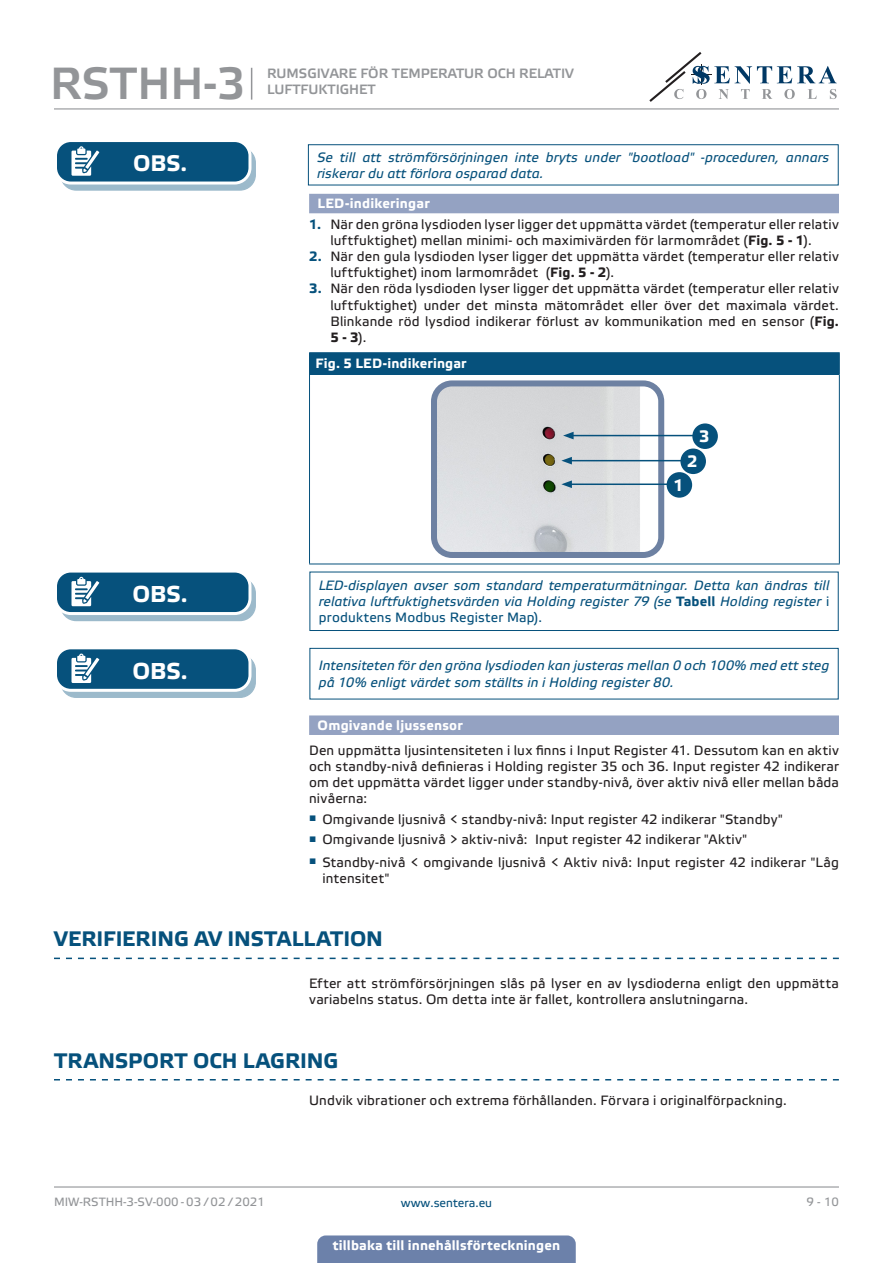
<style>
.page{position:relative;width:893px;height:1263px;background:#fff}
.page>*{position:absolute;margin:0;border:0;box-sizing:border-box;transform-origin:0 0}
.t1{font:45px "Etelka Medium Pro";color:#939598}
.t2{font:700 22.95px "Etelka Text Pro";letter-spacing:-.005em;color:#fff}
.t3{font:700 22.5px "Etelka Text Pro";color:#fff}
.t4{font:700 21px "Etelka Text Pro";color:#06517c}
.TABLE_TEXT_WHITE{font:700 16.5px "Etelka Text Pro";color:#fff}
.body{font:13.5px/16.2px "Etelka Text Pro";letter-spacing:.015em;color:#231f20}
.attention{font:italic 13.5px/16.2px "Etelka Text Pro";letter-spacing:.01em;color:#06517c}
.table_text{font:700 13.5px "Etelka Text Pro";letter-spacing:.01em;color:#fff}
.t5{font:13.5px/16.2px "Etelka Medium Pro";color:#939598}
.Number-roman{font:700 13.5px "Etelka Text Pro";letter-spacing:.015em;color:#fff}
.t6{font:12px "Etelka Text Pro";color:#939598}
.t7{font:12px "Etelka Text Pro";color:#06517c}
.s1{font-weight:700;color:#06517c}
.s2{font-weight:700}
.s3{font-weight:700;font-style:normal}
.s4{font-style:normal}
</style>
<div class="page">
<hr style="left:54px;top:108px;width:785px;height:1px;background:#939598">
<hr style="left:54px;top:1186px;width:785px;height:1px;background:#939598">
<svg style="left:649px;top:52px;width:188px;height:50px"></svg>
<div style="left:317px;top:1235px;width:259px;height:28px;background:#6c81aa"></div>
<div style="left:309px;top:194px;width:530px;height:19px;background:#94a2c2"></div>
<div style="left:309px;top:715px;width:530px;height:20px;background:#94a2c2"></div>
<svg style="left:54px;top:957px;width:785px;height:2px"></svg>
<div style="left:61px;top:148px;width:194px;height:42px;background:#9cbacb;border-radius:15px"></div>
<div style="left:60px;top:147px;width:196px;height:44px;border:1px solid #06517c;border-radius:15px"></div>
<div style="left:56px;top:141px;width:194px;height:42px;background:#06517c;border-radius:15px"></div>
<div style="left:54px;top:139px;width:197px;height:46px;border:3px solid #fff;border-radius:15px"></div>
<svg style="left:71px;top:146px;width:34px;height:38px"></svg>
<div style="left:308px;top:144px;width:531px;height:41px;border:1px solid #06517c"></div>
<div style="left:309px;top:353px;width:530px;height:21px;background:#06517c"></div>
<hr style="left:309px;top:352px;width:531px;height:1px;background:#06517c">
<svg style="left:839px;top:353px;width:1px;height:21px"></svg>
<hr style="left:309px;top:374px;width:1px;height:190px;background:#06517c">
<hr style="left:839px;top:374px;width:1px;height:190px;background:#06517c">
<hr style="left:309px;top:564px;width:531px;height:1px;background:#06517c">
<img style="left:438px;top:387px;width:219px;height:164px">
<div style="left:431px;top:380px;width:233px;height:178px;border:6px solid #6d81a2;border-radius:18px"></div>
<hr style="left:571px;top:435px;width:130px;height:1px;background:#06517c">
<svg style="left:563px;top:432px;width:11px;height:7px"></svg>
<hr style="left:570px;top:460px;width:118px;height:1px;background:#06517c">
<svg style="left:561px;top:457px;width:11px;height:7px"></svg>
<hr style="left:570px;top:483px;width:118px;height:2px;background:#06517c">
<svg style="left:561px;top:480px;width:11px;height:8px"></svg>
<div style="left:692px;top:423px;width:26px;height:26px;background:#06517c;border-radius:50%"></div>
<div style="left:680px;top:448px;width:26px;height:26px;background:#06517c;border-radius:50%"></div>
<div style="left:667px;top:472px;width:25px;height:26px;background:#06517c;border-radius:50%"></div>
<div style="left:309px;top:572px;width:530px;height:59px;border:1px solid #06517c"></div>
<div style="left:61px;top:578px;width:194px;height:42px;background:#9cbacb;border-radius:15px"></div>
<div style="left:60px;top:577px;width:196px;height:44px;border:1px solid #06517c;border-radius:15px"></div>
<div style="left:56px;top:571px;width:194px;height:42px;background:#06517c;border-radius:15px"></div>
<div style="left:54px;top:569px;width:197px;height:46px;border:3px solid #fff;border-radius:15px"></div>
<svg style="left:71px;top:577px;width:34px;height:37px"></svg>
<div style="left:61px;top:655px;width:194px;height:42px;background:#9cbacb;border-radius:15px"></div>
<div style="left:60px;top:654px;width:196px;height:44px;border:1px solid #06517c;border-radius:15px"></div>
<div style="left:56px;top:648px;width:194px;height:42px;background:#06517c;border-radius:15px"></div>
<div style="left:54px;top:646px;width:197px;height:46px;border:3px solid #fff;border-radius:15px"></div>
<svg style="left:71px;top:653px;width:34px;height:38px"></svg>
<div style="left:309px;top:648px;width:530px;height:51px;border:1px solid #06517c"></div>
<svg style="left:54px;top:1079px;width:785px;height:1px"></svg>
<hr style="left:251px;top:68px;width:1px;height:32px;background:#939598">
<h1 class="t1" style="left:50px;top:59px;width:197px">RSTHH-3</h1>
<p class="t5" style="left:267px;top:66px;width:308px">RUMSGIVARE FÖR TEMPERATUR OCH RELATIV<br>LUFTFUKTIGHET</p>
<p class="t3" style="left:133px;top:151px;width:56px">OBS.</p>
<p class="attention" style="left:317px;top:150px;width:514px">Se till att strömförsörjningen inte bryts under "bootload" -proceduren, annars riskerar du att förlora osparad data.</p>
<p class="Number-roman" style="left:318px;top:196px;width:114px">LED-indikeringar</p>
<p class="body" style="left:309px;top:217px;width:531px;text-align:center"><span class="s1">1.</span> När den gröna lysdioden lyser ligger det uppmätta värdet (temperatur eller relativ luftfuktighet) mellan minimi- och maximivärden för larmområdet (<span class="s2">Fig. 5 - 1</span>).</p>
<p class="body" style="left:330px;top:249px;width:510px;text-indent:-21px"><span class="s1">2.</span> När den gula lysdioden lyser ligger det uppmätta värdet (temperatur eller relativ luftfuktighet) inom larmområdet (<span class="s2">Fig. 5 - 2</span>).</p>
<p class="body" style="left:330px;top:281px;width:510px;text-align:justify;text-indent:-21px"><span class="s1">3.</span> När den röda lysdioden lyser ligger det uppmätta värdet (temperatur eller relativ luftfuktighet) under det minsta mätområdet eller över det maximala värdet.<br>Blinkande röd lysdiod indikerar förlust av kommunikation med en sensor (<span class="s2">Fig.<br>5 - 3</span>).</p>
<p class="table_text" style="left:315px;top:356px;width:153px">Fig. 5 LED-indikeringar</p>
<p class="TABLE_TEXT_WHITE" style="left:699px;top:427px;width:12px">3</p>
<p class="TABLE_TEXT_WHITE" style="left:687px;top:452px;width:12px">2</p>
<p class="t2" style="left:133px;top:581px;width:57px">OBS.</p>
<p class="TABLE_TEXT_WHITE" style="left:673px;top:476px;width:12px">1</p>
<p class="attention" style="left:319px;top:578px;width:512px;text-align:justify">LED-displayen avser som standard temperaturmätningar. Detta kan ändras till relativa luftfuktighetsvärden via Holding register 79 (se <span class="s3">Tabell</span> Holding register <span class="s4">i produktens Modbus Register Map).</span></p>
<p class="t2" style="left:133px;top:658px;width:57px">OBS.</p>
<p class="attention" style="left:319px;top:658px;width:512px">Intensiteten för den gröna lysdioden kan justeras mellan 0 och 100% med ett steg på 10% enligt värdet som ställts in i Holding register 80.</p>
<p class="Number-roman" style="left:318px;top:718px;width:147px">Omgivande ljussensor</p>
<p class="body" style="left:309px;top:743px;width:531px;text-align:justify">Den uppmätta ljusintensiteten i lux finns i Input Register 41. Dessutom kan en aktiv och standby-nivå definieras i Holding register 35 och 36. Input register 42 indikerar om det uppmätta värdet ligger under standby-nivå, över aktiv nivå eller mellan båda nivåerna:</p>
<p class="body" style="left:309px;top:812px;width:475px"><sup>■</sup> Omgivande ljusnivå &lt; standby-nivå: Input register 42 indikerar "Standby"</p>
<p class="body" style="left:309px;top:832px;width:439px"><sup>■</sup> Omgivande ljusnivå &gt; aktiv-nivå: Input register 42 indikerar "Aktiv"</p>
<p class="body" style="left:322px;top:855px;width:518px;text-indent:-13px"><sup>■</sup> Standby-nivå &lt; omgivande ljusnivå &lt; Aktiv nivå: Input register 42 indikerar "Låg intensitet"</p>
<p class="t4" style="left:54px;top:927px;width:330px">VERIFIERING AV INSTALLATION</p>
<p class="body" style="left:309px;top:976px;width:531px">Efter att strömförsörjningen slås på lyser en av lysdioderna enligt den uppmätta variabelns status. Om detta inte är fallet, kontrollera anslutningarna.</p>
<p class="t4" style="left:54px;top:1049px;width:286px">TRANSPORT OCH LAGRING</p>
<p class="body" style="left:309px;top:1093px;width:479px">Undvik vibrationer och extrema förhållanden. Förvara i originalförpackning.</p>
<p class="t6" style="left:54px;top:1195px;width:212px">MIW-RSTHH-3-SV-000 - 03 / 02 / 2021</p>
<p class="t7" style="left:401px;top:1196px;width:93px">www.sentera.eu</p>
<p class="t6" style="left:806px;top:1195px;width:34px">9 - 10</p>
<p class="table_text" style="left:333px;top:1238px;width:229px">tillbaka till innehållsförteckningen</p>
</div>
